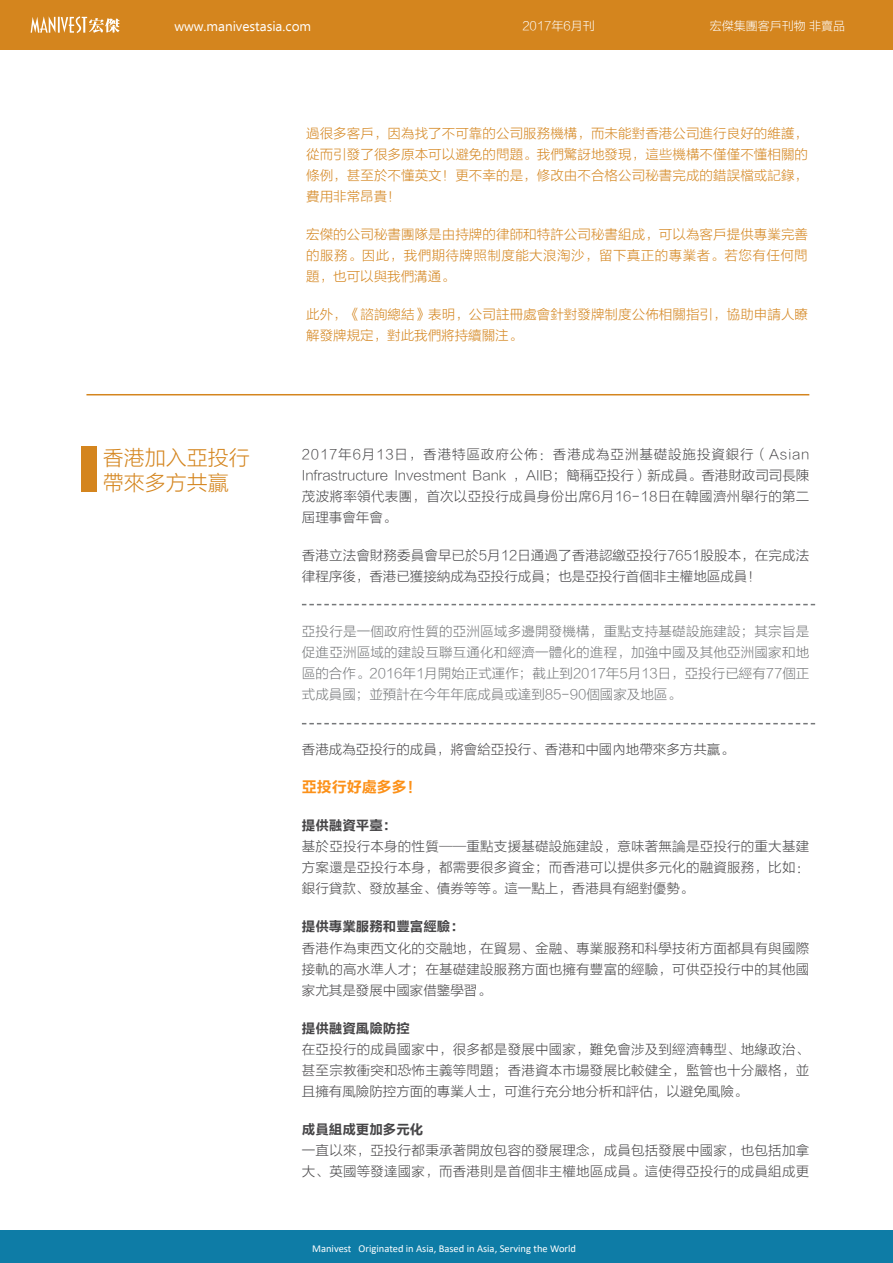
<style>
.page{position:relative;width:893px;height:1263px;background:#fff}
.page>*{position:absolute;margin:0;border:0;box-sizing:border-box;transform-origin:0 0}
.t1{font:21px/25.2px "FZLTKHK GBK1 0";color:#d4851e}
.t2{font:15px "FZLTCHK GBK1 0";color:#fc9119}
.t3{font:13.5px/21px "FZLTKHK GBK1 0";letter-spacing:.015em;color:#464547;text-align:justify}
.t4{font:13.5px/21px "FZLTKHK GBK1 0";letter-spacing:.005em;color:#d4851e;text-align:justify}
.t5{font:13.5px/21px "FZLTKHK GBK1 0";color:#757779;text-align:justify}
.t6{font:13.5px "FZLTCHK GBK1 0";color:#464547}
.t7{font:13.5px "Ebrima";color:#fff}
.t8{font:12px "FZLTKHK GBK1 0";color:#fff}
.t9{font:10.5px "Calibri";color:#fff}
</style>
<div class="page">
<div style="left:0;top:0;width:893px;height:50px;background:#d4851e"></div>
<svg style="left:31px;top:16px;width:89px;height:17px"></svg>
<div style="left:0;top:1231px;width:893px;height:32px;background:#0e7ca6"></div>
<hr style="left:86px;top:394px;width:723px;height:1px;background:#d4851e">
<div style="left:81px;top:446px;width:15px;height:46px;background:#d4851e"></div>
<svg style="left:302px;top:604px;width:513px;height:1px"></svg>
<svg style="left:302px;top:723px;width:513px;height:1px"></svg>
<p class="t7" style="left:174px;top:16px;width:138px">www.manivestasia.com</p>
<p class="t8" style="left:710px;top:19px;width:137px">宏傑集團客戶刊物 非賣品</p>
<p class="t8" style="left:522px;top:19px;width:74px">2017年6月刊</p>
<p class="t4" style="left:306px;top:123px;width:503px">過很多客戶，因為找了不可靠的公司服務機構，而未能對香港公司進行良好的維護，從而引發了很多原本可以避免的問題。我們驚訝地發現，這些機構不僅僅不懂相關的條例，甚至於不懂英文！更不幸的是，修改由不合格公司秘書完成的錯誤檔或記錄，費用非常昂貴！</p>
<p class="t4" style="left:306px;top:224px;width:503px">宏傑的公司秘書團隊是由持牌的律師和特許公司秘書組成，可以為客戶提供專業完善的服務。因此，我們期待牌照制度能大浪淘沙，留下真正的專業者。若您有任何問題，也可以與我們溝通。</p>
<p class="t4" style="left:306px;top:304px;width:503px">此外，《諮詢總結》表明，公司註冊處會針對發牌制度公佈相關指引，協助申請人瞭解發牌規定，對此我們將持續關注。</p>
<h1 class="t1" style="left:103px;top:446px;width:149px">香港加入亞投行帶來多方共贏</h1>
<p class="t3" style="left:302px;top:445px;width:509px">2017年6月13日，香港特區政府公佈：香港成為亞洲基礎設施投資銀行（Asian Infrastructure Investment Bank ，AIIB；簡稱亞投行）新成員。香港財政司司長陳茂波將率領代表團，首次以亞投行成員身份出席6月16-18日在韓國濟州舉行的第二屆理事會年會。</p>
<p class="t3" style="left:302px;top:546px;width:509px">香港立法會財務委員會早已於5月12日通過了香港認繳亞投行7651股股本，在完成法律程序後，香港已獲接納成為亞投行成員；也是亞投行首個非主權地區成員！</p>
<p class="t5" style="left:302px;top:622px;width:509px">亞投行是一個政府性質的亞洲區域多邊開發機構，重點支持基礎設施建設；其宗旨是促進亞洲區域的建設互聯互通化和經濟一體化的進程，加強中國及其他亞洲國家和地區的合作。2016年1月開始正式運作；截止到2017年5月13日，亞投行已經有77個正式成員國；並預計在今年年底成員或達到85-90個國家及地區。</p>
<p class="t3" style="left:302px;top:740px;width:433px">香港成為亞投行的成員，將會給亞投行、香港和中國內地帶來多方共贏。</p>
<p class="t2" style="left:302px;top:779px;width:121px">亞投行好處多多！</p>
<p class="t6" style="left:302px;top:818px;width:96px">提供融資平臺：</p>
<p class="t3" style="left:302px;top:837px;width:509px">基於亞投行本身的性質——重點支援基礎設施建設，意味著無論是亞投行的重大基建方案還是亞投行本身，都需要很多資金；而香港可以提供多元化的融資服務，比如：銀行貸款、發放基金、債券等等。這一點上，香港具有絕對優勢。</p>
<p class="t6" style="left:302px;top:919px;width:163px">提供專業服務和豐富經驗：</p>
<p class="t3" style="left:302px;top:938px;width:509px">香港作為東西文化的交融地，在貿易、金融、專業服務和科學技術方面都具有與國際接軌的高水準人才；在基礎建設服務方面也擁有豐富的經驗，可供亞投行中的其他國家尤其是發展中國家借鑒學習。</p>
<p class="t6" style="left:302px;top:1020px;width:109px">提供融資風險防控</p>
<p class="t3" style="left:302px;top:1039px;width:509px">在亞投行的成員國家中，很多都是發展中國家，難免會涉及到經濟轉型、地緣政治、甚至宗教衝突和恐怖主義等問題；香港資本市場發展比較健全，監管也十分嚴格，並且擁有風險防控方面的專業人士，可進行充分地分析和評估，以避免風險。</p>
<p class="t6" style="left:302px;top:1121px;width:123px">成員組成更加多元化</p>
<p class="t3" style="left:302px;top:1140px;width:509px">一直以來，亞投行都秉承著開放包容的發展理念，成員包括發展中國家，也包括加拿大、英國等發達國家，而香港則是首個非主權地區成員。這使得亞投行的成員組成更</p>
<p class="t9" style="left:312px;top:1241px;width:265px">Manivest Originated in Asia, Based in Asia, Serving the World</p>
</div>
